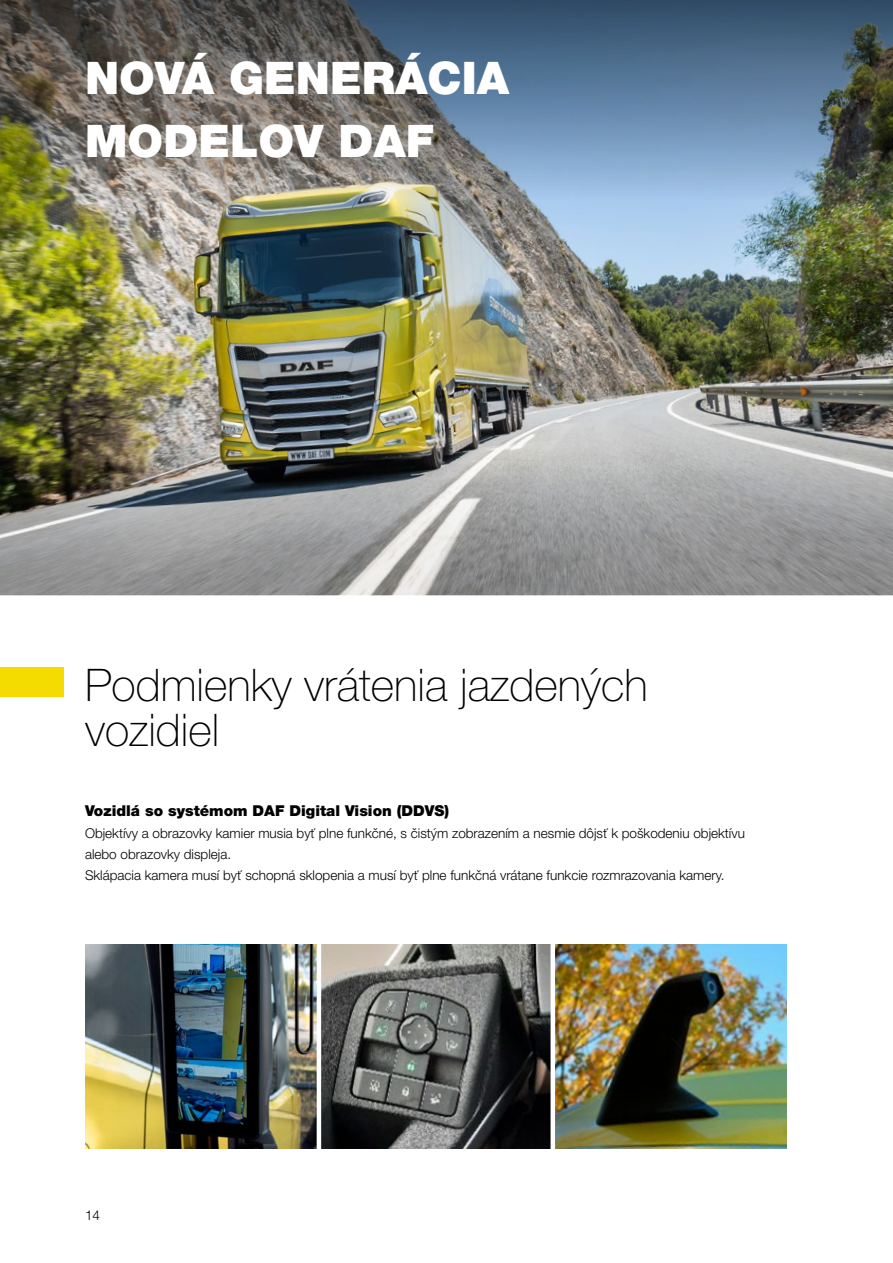
<style>
.page{position:relative;width:893px;height:1263px;background:#fff}
.page>*{position:absolute;margin:0;border:0;box-sizing:border-box;transform-origin:0 0}
.t1{font:100 45px/45px "Helvetica Neue LT Pro";color:#000}
.t2{font:900 45px/63.8px "Helvetica Neue LT Pro";color:#fff}
.t3{font:900 15px "Helvetica Neue LT Pro";color:#000}
.t4{font:300 13.5px/21.3px "Helvetica Neue LT Pro";color:#000}
</style>
<div class="page">
<img style="left:85px;top:944px;width:232px;height:204px">
<svg style="left:321px;top:944px;width:230px;height:204px;background:#585957"></svg>
<img style="left:555px;top:944px;width:232px;height:204px">
<div style="left:0;top:668px;width:64px;height:29px;background:#f4dc00"></div>
<img style="left:0;top:338px;width:893px;height:257px">
<img style="left:0;top:0;width:893px;height:338px">
<h1 class="t2" style="left:85px;top:45px;width:426px">NOVÁ GENERÁCIA<br>MODELOV DAF</h1>
<h1 class="t1" style="left:85px;top:662px;width:564px">Podmienky vrátenia jazdených vozidiel</h1>
<p class="t3" style="left:85px;top:802px;width:366px">Vozidlá so systémom DAF Digital Vision (DDVS)</p>
<p class="t4" style="left:85px;top:822px;width:661px">Objektívy a obrazovky kamier musia byť plne funkčné, s čistým zobrazením a nesmie dôjsť k poškodeniu objektívu alebo obrazovky displeja.<br>Sklápacia kamera musí byť schopná sklopenia a musí byť plne funkčná vrátane funkcie rozmrazovania kamery.</p>
<p class="t4" style="left:85px;top:1205px;width:17px">14</p>
</div>
